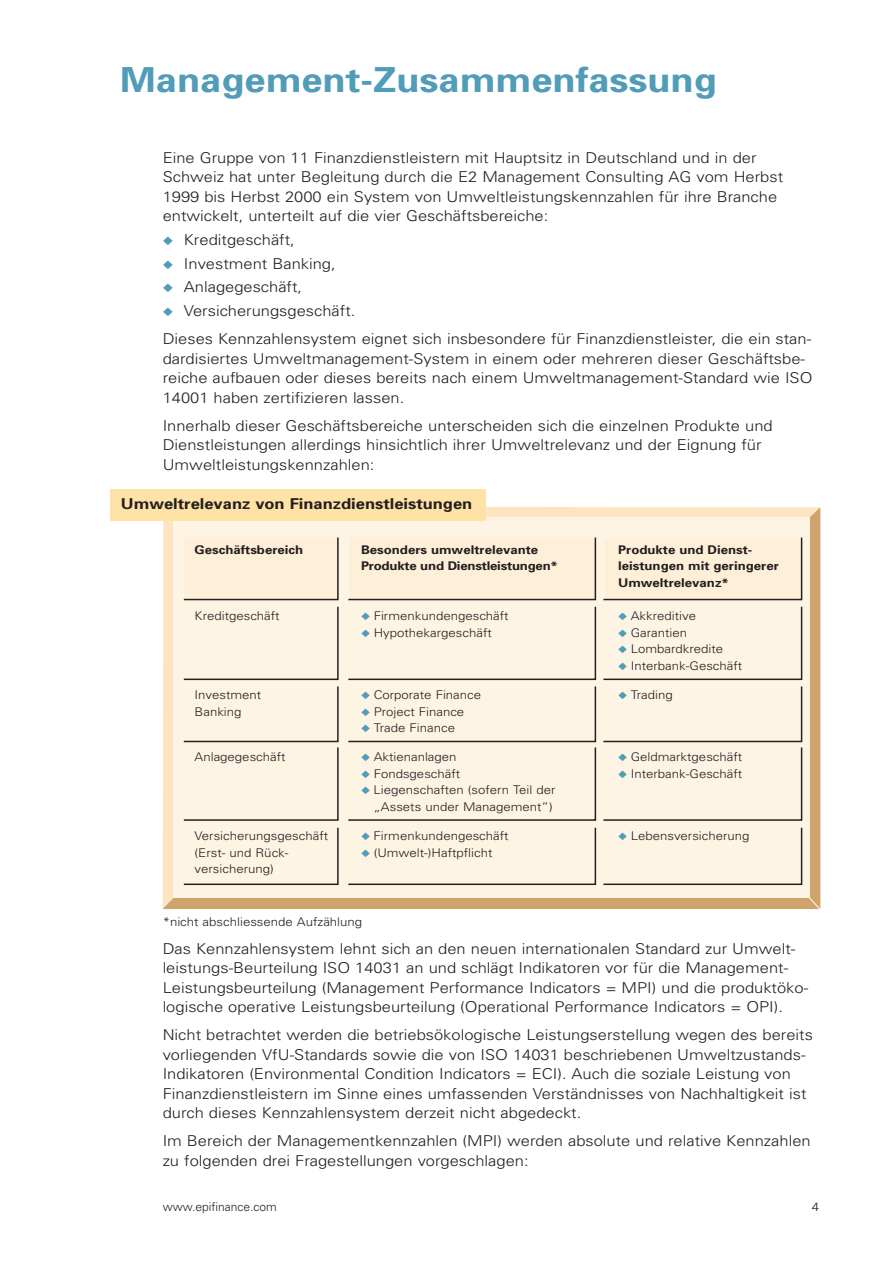
<style>
.page{position:relative;width:893px;height:1263px;background:#fff}
.page>*{position:absolute;margin:0;border:0;box-sizing:border-box;transform-origin:0 0}
.t1{font:700 34.5px "Univers";color:#509cb9;scale:1.1 1}
.t2{font:300 15px/19.5px "Univers";color:#231f20;scale:1.1 1}
.t3{font:700 15px "Univers";color:#231f20;scale:1.1 1}
.t4{font:300 12px/16.5px "Univers";color:#231f20;scale:1.1 1}
.t5{font:700 12px/16.5px "Univers";color:#231f20;scale:1.1 1}
.t6{font:300 12px "Univers";color:#231f20}
.s1{color:#509cb9}
</style>
<div class="page">
<svg style="left:163px;top:507px;width:657px;height:402px;background:#e2be8f"></svg>
<div style="left:173px;top:517px;width:636px;height:381px;background:#fef4e4"></div>
<svg style="left:183px;top:537px;width:620px;height:349px"></svg>
<div style="left:110px;top:489px;width:376px;height:32px;background:#ffe2a5"></div>
<svg style="left:808px;top:897px;width:13px;height:13px"></svg>
<h1 class="t1" style="left:120px;top:67px;width:544px">Management-Zusammenfassung</h1>
<p class="t2" style="left:163px;top:149px;width:565px">Eine Gruppe von 11 Finanzdienstleistern mit Hauptsitz in Deutschland und in der Schweiz hat unter Begleitung durch die E2 Management Consulting AG vom Herbst 1999 bis Herbst 2000 ein System von Umweltleistungskennzahlen für ihre Branche entwickelt, unterteilt auf die vier Geschäftsbereiche:</p>
<p class="t2" style="left:163px;top:231px;width:122px"><span class="s1">◆</span> Kreditgeschäft,</p>
<p class="t2" style="left:163px;top:255px;width:159px"><span class="s1">◆</span> Investment Banking,</p>
<p class="t2" style="left:163px;top:279px;width:128px"><span class="s1">◆</span> Anlagegeschäft,</p>
<p class="t2" style="left:163px;top:298px;width:591px;line-height:28px"><span class="s1">◆</span> Versicherungsgeschäft.<br>Dieses Kennzahlensystem eignet sich insbesondere für Finanzdienstleister, die ein stan-</p>
<p class="t2" style="left:163px;top:350px;width:592px">dardisiertes Umweltmanagement-System in einem oder mehreren dieser Geschäftsbe&shy;reiche aufbauen oder dieses bereits nach einem Umweltmanagement-Standard wie ISO<br>14001 haben zertifizieren lassen.</p>
<p class="t2" style="left:163px;top:417px;width:556px">Innerhalb dieser Geschäftsbereiche unterscheiden sich die einzelnen Produkte und<br>Dienstleistungen allerdings hinsichtlich ihrer Umweltrelevanz und der Eignung für<br>Umweltleistungskennzahlen:</p>
<p class="t3" style="left:121px;top:498px;width:321px">Umweltrelevanz von Finanzdienstleistungen</p>
<p class="t5" style="left:195px;top:543px;width:100px">Geschäftsbereich</p>
<p class="t4" style="left:195px;top:609px;width:79px">Kreditgeschäft</p>
<p class="t4" style="left:195px;top:688px;width:62px">Investment<br>Banking</p>
<p class="t4" style="left:195px;top:750px;width:84px">Anlagegeschäft</p>
<p class="t4" style="left:195px;top:829px;width:123px">Versicherungsgeschäft (Erst- und Rück&shy;versicherung)</p>
<p class="t5" style="left:361px;top:543px;width:180px">Besonders umweltrelevante<br>Produkte und Dienstleistungen*</p>
<p class="t4" style="left:361px;top:609px;width:136px"><span class="s1">◆</span> Firmenkundengeschäft</p>
<p class="t4" style="left:361px;top:626px;width:120px"><span class="s1">◆</span> Hypothekargeschäft</p>
<p class="t4" style="left:361px;top:688px;width:111px"><span class="s1">◆</span> Corporate Finance</p>
<p class="t4" style="left:361px;top:704px;width:95px"><span class="s1">◆</span> Project Finance</p>
<p class="t4" style="left:361px;top:721px;width:87px"><span class="s1">◆</span> Trade Finance</p>
<p class="t4" style="left:361px;top:750px;width:88px"><span class="s1">◆</span> Aktienanlagen</p>
<p class="t4" style="left:361px;top:767px;width:92px"><span class="s1">◆</span> Fondsgeschäft</p>
<p class="t4" style="left:361px;top:783px;width:178px;text-align:right"><span class="s1">◆</span> Liegenschaften (sofern Teil der „Assets under Management”)</p>
<p class="t4" style="left:361px;top:829px;width:136px"><span class="s1">◆</span> Firmenkundengeschäft</p>
<p class="t4" style="left:361px;top:845px;width:121px"><span class="s1">◆</span> (Umwelt-)Haftpflicht</p>
<p class="t4" style="left:163px;top:914px;width:183px">*nicht abschliessende Aufzählung</p>
<p class="t5" style="left:618px;top:543px;width:148px">Produkte und Dienst&shy;leistungen mit geringerer<br>Umweltrelevanz*</p>
<p class="t4" style="left:618px;top:609px;width:72px"><span class="s1">◆</span> Akkreditive</p>
<p class="t4" style="left:618px;top:626px;width:64px"><span class="s1">◆</span> Garantien</p>
<p class="t4" style="left:618px;top:642px;width:97px"><span class="s1">◆</span> Lombardkredite</p>
<p class="t4" style="left:618px;top:659px;width:114px"><span class="s1">◆</span> Interbank-Geschäft</p>
<p class="t4" style="left:618px;top:688px;width:51px"><span class="s1">◆</span> Trading</p>
<p class="t4" style="left:618px;top:750px;width:114px"><span class="s1">◆</span> Geldmarktgeschäft</p>
<p class="t4" style="left:618px;top:767px;width:114px"><span class="s1">◆</span> Interbank-Geschäft</p>
<p class="t4" style="left:618px;top:829px;width:121px"><span class="s1">◆</span> Lebensversicherung</p>
<p class="t2" style="left:163px;top:940px;width:588px">Das Kennzahlensystem lehnt sich an den neuen internationalen Standard zur Umwelt&shy;leistungs-Beurteilung ISO 14031 an und schlägt Indikatoren vor für die Management-Leistungsbeurteilung (Management Performance Indicators = MPI) und die produktöko&shy;logische operative Leistungsbeurteilung (Operational Performance Indicators = OPI).</p>
<p class="t2" style="left:163px;top:1026px;width:592px">Nicht betrachtet werden die betriebsökologische Leistungserstellung wegen des bereits vorliegenden VfU-Standards sowie die von ISO 14031 beschriebenen Umweltzustands-Indikatoren (Environmental Condition Indicators = ECI). Auch die soziale Leistung von Finanzdienstleistern im Sinne eines umfassenden Verständnisses von Nachhaltigkeit ist durch dieses Kennzahlensystem derzeit nicht abgedeckt.</p>
<p class="t2" style="left:163px;top:1132px;width:590px">Im Bereich der Managementkennzahlen (MPI) werden absolute und relative Kennzahlen zu folgenden drei Fragestellungen vorgeschlagen:</p>
<p class="t6" style="left:163px;top:1202px;width:116px">www.epifinance.com</p>
<p class="t4" style="left:811px;top:1199px;width:8px">4</p>
</div>
